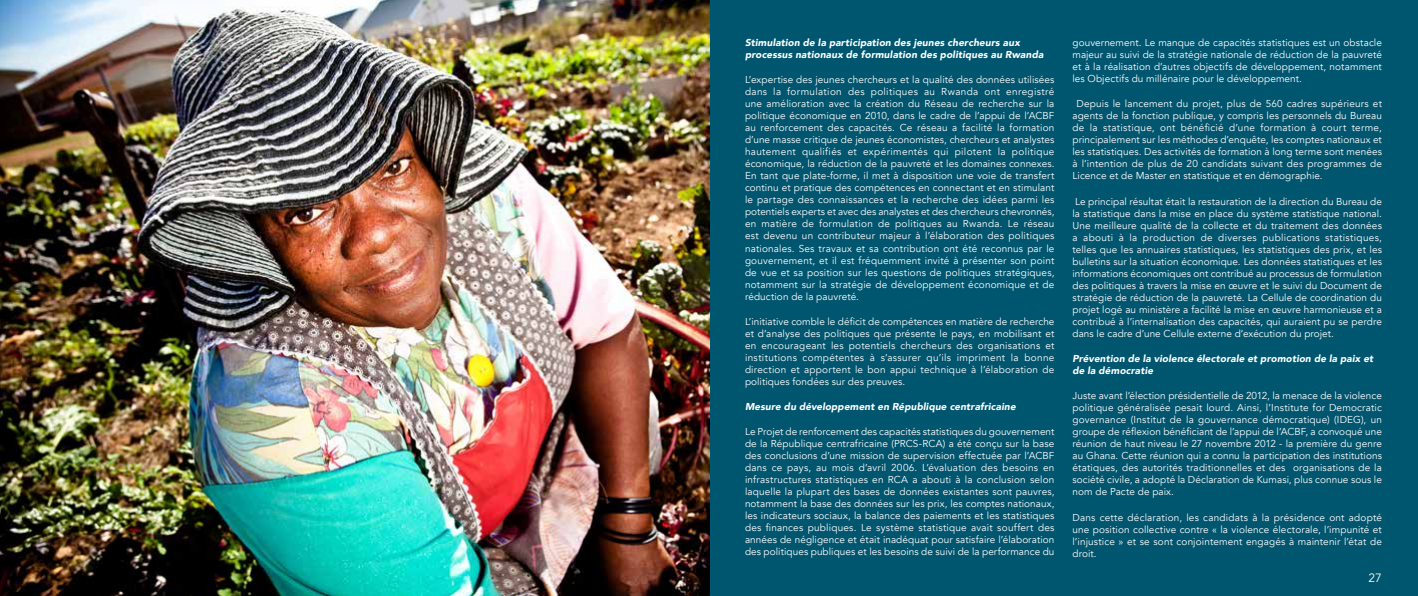
<style>
.page{position:relative;width:1418px;height:596px;background:#fff}
.page>*{position:absolute;margin:0;border:0;box-sizing:border-box;transform-origin:0 0}
.t1{font:12px "Avenir";color:#fff}
.t2{font:10px/12px "Avenir";letter-spacing:.01em;color:#fff;text-align:justify}
.t3{font:italic 900 10px/12px "Avenir";letter-spacing:.01em;color:#fff}
</style>
<div class="page">
<div style="left:709px;top:0;width:708px;height:595px;background:#00556f"></div>
<img style="left:0;top:0;width:709px;height:595px">
<p class="t3" style="left:745px;top:36px;width:300px">Stimulation de la participation des jeunes chercheurs aux processus nationaux de formulation des politiques au Rwanda</p>
<p class="t2" style="left:745px;top:74px;width:311px">L’expertise des jeunes chercheurs et la qualité des données utilisées dans la formulation des politiques au Rwanda ont enregistré une amélioration avec la création du Réseau de recherche sur la politique économique en 2010, dans le cadre de l’appui de l’ACBF au renforcement des capacités. Ce réseau a facilité la formation d’une masse critique de jeunes économistes, chercheurs et analystes hautement qualifiés et expérimentés qui pilotent la politique économique, la réduction de la pauvreté et les domaines connexes.<br>En tant que plate-forme, il met à disposition une voie de transfert continu et pratique des compétences en connectant et en stimulant le partage des connaissances et la recherche des idées parmi les potentiels experts et avec des analystes et des chercheurs chevronnés, en matière de formulation de politiques au Rwanda. Le réseau est devenu un contributeur majeur à l’élaboration des politiques nationales. Ses travaux et sa contribution ont été reconnus par le gouvernement, et il est fréquemment invité à présenter son point de vue et sa position sur les questions de politiques stratégiques, notamment sur la stratégie de développement économique et de réduction de la pauvreté.</p>
<p class="t2" style="left:745px;top:315px;width:311px">L’initiative comble le déficit de compétences en matière de recherche et d’analyse des politiques que présente le pays, en mobilisant et en encourageant les potentiels chercheurs des organisations et institutions compétentes à s’assurer qu’ils impriment la bonne direction et apportent le bon appui technique à l’élaboration de politiques fondées sur des preuves.</p>
<p class="t3" style="left:745px;top:400px;width:272px">Mesure du développement en République centrafricaine</p>
<p class="t2" style="left:745px;top:426px;width:311px">Le Projet de renforcement des capacités statistiques du gouvernement de la République centrafricaine (PRCS-RCA) a été conçu sur la base des conclusions d’une mission de supervision effectuée par l’ACBF dans ce pays, au mois d’avril 2006. L’évaluation des besoins en infrastructures statistiques en RCA a abouti à la conclusion selon laquelle la plupart des bases de données existantes sont pauvres, notamment la base des données sur les prix, les comptes nationaux, les indicateurs sociaux, la balance des paiements et les statistiques des finances publiques. Le système statistique avait souffert des années de négligence et était inadéquat pour satisfaire l’élaboration des politiques publiques et les besoins de suivi de la performance du</p>
<p class="t2" style="left:1072px;top:37px;width:311px">gouvernement. Le manque de capacités statistiques est un obstacle majeur au suivi de la stratégie nationale de réduction de la pauvreté et à la réalisation d’autres objectifs de développement, notamment les Objectifs du millénaire pour le développement.</p>
<p class="t2" style="left:1072px;top:98px;width:311px;text-indent:4px">Depuis le lancement du projet, plus de 560 cadres supérieurs et agents de la fonction publique, y compris les personnels du Bureau de la statistique, ont bénéficié d’une formation à court terme, principalement sur les méthodes d’enquête, les comptes nationaux et les statistiques. Des activités de formation à long terme sont menées à l’intention de plus de 20 candidats suivant des programmes de Licence et de Master en statistique et en démographie.</p>
<p class="t2" style="left:1072px;top:195px;width:311px">Le principal résultat était la restauration de la direction du Bureau de la statistique dans la mise en place du système statistique national.<br>Une meilleure qualité de la collecte et du traitement des données a abouti à la production de diverses publications statistiques, telles que les annuaires statistiques, les statistiques des prix, et les bulletins sur la situation économique. Les données statistiques et les informations économiques ont contribué au processus de formulation des politiques à travers la mise en œuvre et le suivi du Document de stratégie de réduction de la pauvreté. La Cellule de coordination du projet logé au ministère a facilité la mise en œuvre harmonieuse et a contribué à l’internalisation des capacités, qui auraient pu se perdre dans le cadre d’une Cellule externe d’exécution du projet.</p>
<p class="t3" style="left:1072px;top:352px;width:302px">Prévention de la violence électorale et promotion de la paix et de la démocratie</p>
<p class="t2" style="left:1072px;top:390px;width:311px">Juste avant l’élection présidentielle de 2012, la menace de la violence politique généralisée pesait lourd. Ainsi, l’Institute for Democratic governance (Institut de la gouvernance démocratique) (IDEG), un groupe de réflexion bénéficiant de l’appui de l’ACBF, a convoqué une réunion de haut niveau le 27 novembre 2012 - la première du genre au Ghana. Cette réunion qui a connu la participation des institutions étatiques, des autorités traditionnelles et des organisations de la société civile, a adopté la Déclaration de Kumasi, plus connue sous le nom de Pacte de paix.</p>
<p class="t2" style="left:1072px;top:511px;width:311px">Dans cette déclaration, les candidats à la présidence ont adopté une position collective contre « la violence électorale, l’impunité et l’injustice » et se sont conjointement engagés à maintenir l’état de droit.</p>
<p class="t1" style="left:1368px;top:570px;width:15px">27</p>
</div>
